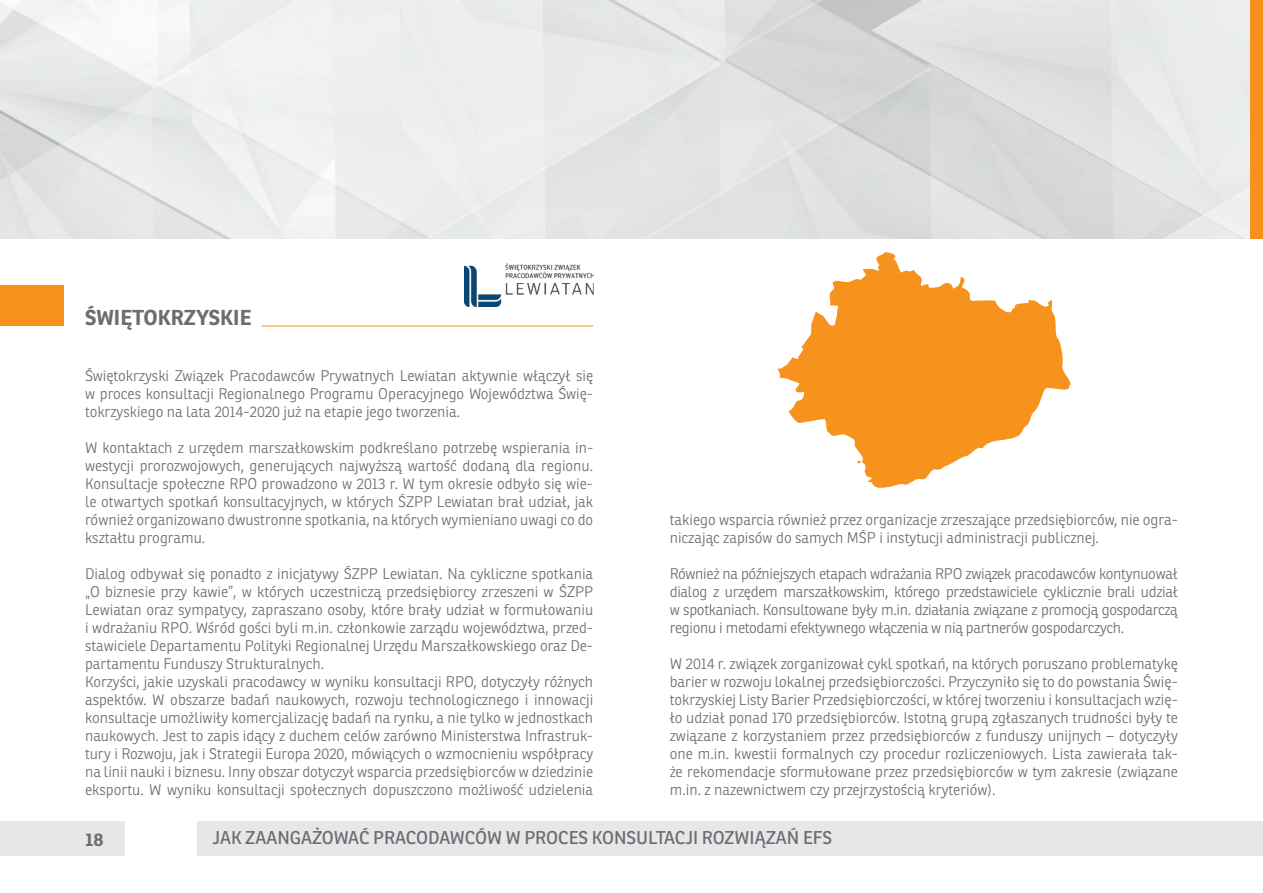
<style>
.page{position:relative;width:1263px;height:893px;background:#fff}
.page>*{position:absolute;margin:0;border:0;box-sizing:border-box;transform-origin:0 0}
.t1{font:700 21px "Ronnia";color:#6c6d70}
.t2{font:18px "Ronnia";color:#6c6d70}
.t3{font:700 18px "Ronnia";color:#6c6d70}
.t4{font:300 15px/18px "Ronnia";color:#6c6d70;text-align:justify}
</style>
<div class="page">
<div style="left:1250px;top:0;width:13px;height:238px;background:#f7931d"></div>
<div style="left:0;top:285px;width:64px;height:40px;background:#f7931d"></div>
<hr style="left:261px;top:325px;width:332px;height:2px;background:#f7931d">
<svg style="left:777px;top:252px;width:294px;height:236px;fill:#f7931d"></svg>
<img style="left:464px;top:264px;width:129px;height:42px">
<div style="left:0;top:821px;width:124px;height:35px;background:#e6e7e9"></div>
<div style="left:198px;top:821px;width:1065px;height:35px;background:#e6e7e9"></div>
<h1 class="t1" style="left:85px;top:304px;width:168px">ŚWIĘTOKRZYSKIE</h1>
<p class="t4" style="left:85px;top:367px;width:510px">Świętokrzyski Związek Pracodawców Prywatnych Lewiatan aktywnie włączył się w proces konsultacji Regionalnego Programu Operacyjnego Województwa Świę&shy;tokrzyskiego na lata 2014-2020 już na etapie jego tworzenia.</p>
<p class="t4" style="left:85px;top:439px;width:510px">W kontaktach z urzędem marszałkowskim podkreślano potrzebę wspierania in&shy;westycji prorozwojowych, generujących najwyższą wartość dodaną dla regionu.<br>Konsultacje społeczne RPO prowadzono w 2013 r. W tym okresie odbyło się wie&shy;le otwartych spotkań konsultacyjnych, w których ŚZPP Lewiatan brał udział, jak również organizowano dwustronne spotkania, na których wymieniano uwagi co do kształtu programu.</p>
<p class="t4" style="left:85px;top:565px;width:510px;text-align:left">Dialog odbywał się ponadto z inicjatywy ŚZPP Lewiatan. Na cykliczne spotkania „O biznesie przy kawie”, w których uczestniczą przedsiębiorcy zrzeszeni w ŚZPP Lewiatan oraz sympatycy, zapraszano osoby, które brały udział w formułowaniu i wdrażaniu RPO. Wśród gości byli m.in. członkowie zarządu województwa, przed&shy;stawiciele Departamentu Polityki Regionalnej Urzędu Marszałkowskiego oraz De&shy;partamentu Funduszy Strukturalnych.<br>Korzyści, jakie uzyskali pracodawcy w wyniku konsultacji RPO, dotyczyły różnych aspektów. W obszarze badań naukowych, rozwoju technologicznego i innowacji konsultacje umożliwiły komercjalizację badań na rynku, a nie tylko w jednostkach naukowych. Jest to zapis idący z duchem celów zarówno Ministerstwa Infrastruk&shy;tury i Rozwoju, jak i Strategii Europa 2020, mówiących o wzmocnieniu współpracy na linii nauki i biznesu. Inny obszar dotyczył wsparcia przedsiębiorców w dziedzinie eksportu. W wyniku konsultacji społecznych dopuszczono możliwość udzielenia</p>
<p class="t4" style="left:670px;top:511px;width:510px">takiego wsparcia również przez organizacje zrzeszające przedsiębiorców, nie ogra&shy;niczając zapisów do samych MŚP i instytucji administracji publicznej.</p>
<p class="t4" style="left:670px;top:565px;width:510px">Również na późniejszych etapach wdrażania RPO związek pracodawców kontynuował dialog z urzędem marszałkowskim, którego przedstawiciele cyklicznie brali udział w spotkaniach. Konsultowane były m.in. działania związane z promocją gospodarczą regionu i metodami efektywnego włączenia w nią partnerów gospodarczych.</p>
<p class="t4" style="left:670px;top:655px;width:510px">W 2014 r. związek zorganizował cykl spotkań, na których poruszano problematykę barier w rozwoju lokalnej przedsiębiorczości. Przyczyniło się to do powstania Świę&shy;tokrzyskiej Listy Barier Przedsiębiorczości, w której tworzeniu i konsultacjach wzię&shy;ło udział ponad 170 przedsiębiorców. Istotną grupą zgłaszanych trudności były te związane z korzystaniem przez przedsiębiorców z funduszy unijnych – dotyczyły one m.in. kwestii formalnych czy procedur rozliczeniowych. Lista zawierała tak&shy;że rekomendacje sformułowane przez przedsiębiorców w tym zakresie (związane m.in. z nazewnictwem czy przejrzystością kryteriów).</p>
<p class="t3" style="left:85px;top:828px;width:20px">18</p>
<p class="t2" style="left:213px;top:826px;width:621px">JAK ZAANGAŻOWAĆ PRACODAWCÓW W PROCES KONSULTACJI ROZWIĄZAŃ EFS</p>
</div>
